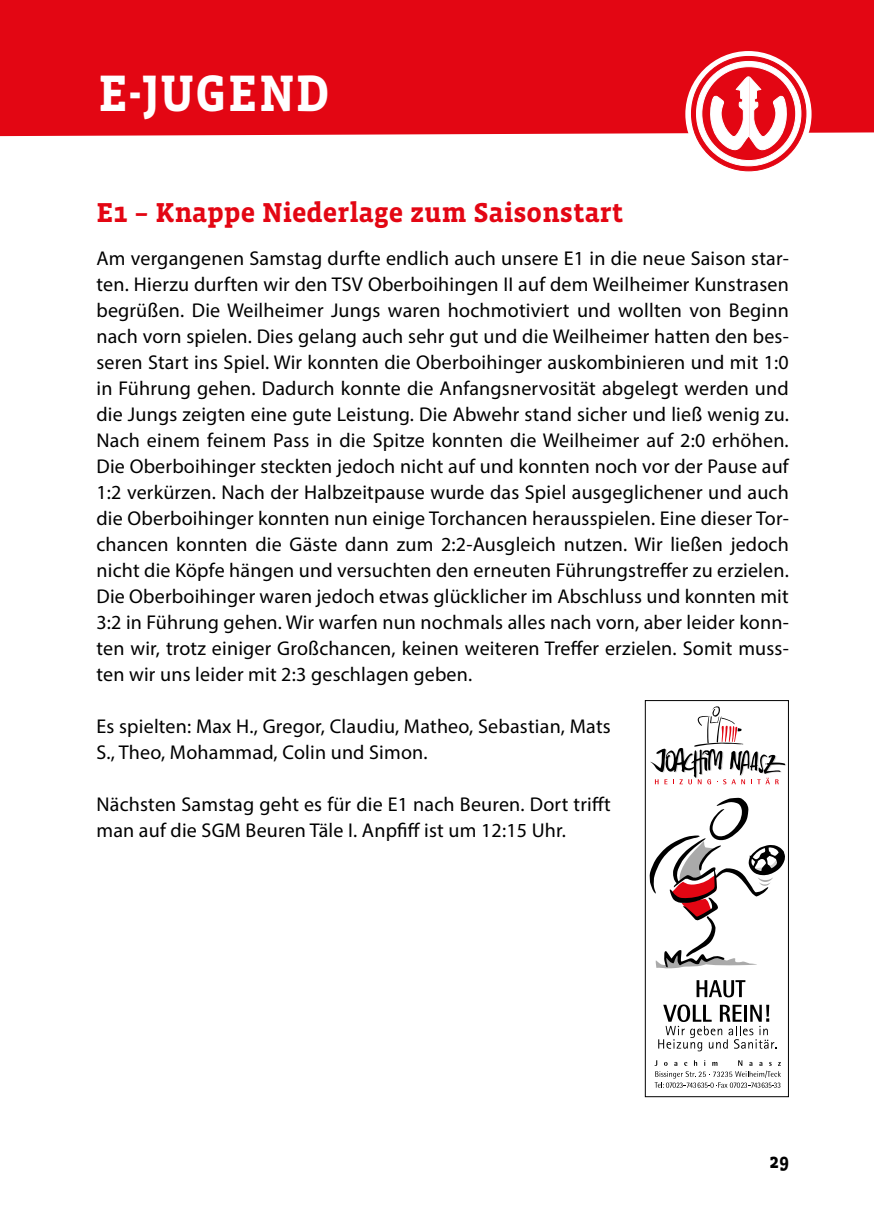
<style>
.page{position:relative;width:874px;height:1225px;background:#fff}
.page>*{position:absolute;margin:0;border:0;box-sizing:border-box;transform-origin:0 0}
.t1{font:700 52.4px "Vista Slab OTCE";letter-spacing:.03em;color:#fff;scale:.92 1}
.t2{font:700 28px "Vista Slab OTCE";color:#e30613}
.t3{font:700 20.6px "Vista Slab OTCE";color:#000;scale:.92 1}
.t4{font:20px/26px "Myriad Pro";letter-spacing:.01em;color:#000}
</style>
<div class="page">
<div style="left:0;top:0;width:873px;height:136px;background:#e30613"></div>
<div style="left:685px;top:51px;width:126px;height:126px;background:#fff;border-radius:50%"></div>
<svg style="left:690px;top:56px;width:116px;height:115px"></svg>
<div style="left:644px;top:700px;width:144px;height:397px;border:1px solid #000"></div>
<svg style="left:654px;top:1060px;width:126px;height:28px"></svg>
<svg style="left:650px;top:706px;width:135px;height:78px"></svg>
<svg style="left:696px;top:980px;width:49px;height:17px"></svg>
<svg style="left:658px;top:1004px;width:117px;height:47px"></svg>
<svg style="left:649px;top:798px;width:136px;height:170px"></svg>
<h1 class="t1" style="left:98px;top:64px;width:253px">E-JUGEND</h1>
<h2 class="t2" style="left:96px;top:197px;width:528px">E1 – Knappe Niederlage zum Saisonstart</h2>
<p class="t4" style="left:96px;top:245px;width:693px;text-align:justify">Am vergangenen Samstag durfte endlich auch unsere E1 in die neue Saison star&shy;ten. Hierzu durften wir den TSV Oberboihingen II auf dem Weilheimer Kunstrasen begrüßen. Die Weilheimer Jungs waren hochmotiviert und wollten von Beginn nach vorn spielen. Dies gelang auch sehr gut und die Weilheimer hatten den bes&shy;seren Start ins Spiel. Wir konnten die Oberboihinger auskombinieren und mit 1:0 in Führung gehen. Dadurch konnte die Anfangsnervosität abgelegt werden und die Jungs zeigten eine gute Leistung. Die Abwehr stand sicher und ließ wenig zu.<br>Nach einem feinem Pass in die Spitze konnten die Weilheimer auf 2:0 erhöhen.<br>Die Oberboihinger steckten jedoch nicht auf und konnten noch vor der Pause auf 1:2 verkürzen. Nach der Halbzeitpause wurde das Spiel ausgeglichener und auch die Oberboihinger konnten nun einige Torchancen herausspielen. Eine dieser Tor&shy;chancen konnten die Gäste dann zum 2:2-Ausgleich nutzen. Wir ließen jedoch nicht die Köpfe hängen und versuchten den erneuten Führungstreffer zu erzielen.<br>Die Oberboihinger waren jedoch etwas glücklicher im Abschluss und konnten mit 3:2 in Führung gehen. Wir warfen nun nochmals alles nach vorn, aber leider konn&shy;ten wir, trotz einiger Großchancen, keinen weiteren Treffer erzielen. Somit muss&shy;ten wir uns leider mit 2:3 geschlagen geben.</p>
<p class="t4" style="left:96px;top:713px;width:515px">Es spielten: Max H., Gregor, Claudiu, Matheo, Sebastian, Mats<br>S., Theo, Mohammad, Colin und Simon.</p>
<p class="t4" style="left:96px;top:791px;width:515px">Nächsten Samstag geht es für die E1 nach Beuren. Dort trifft man auf die SGM Beuren Täle I. Anpfiff ist um 12:15 Uhr.</p>
<p class="t3" style="left:769px;top:1149px;width:23px">29</p>
</div>
